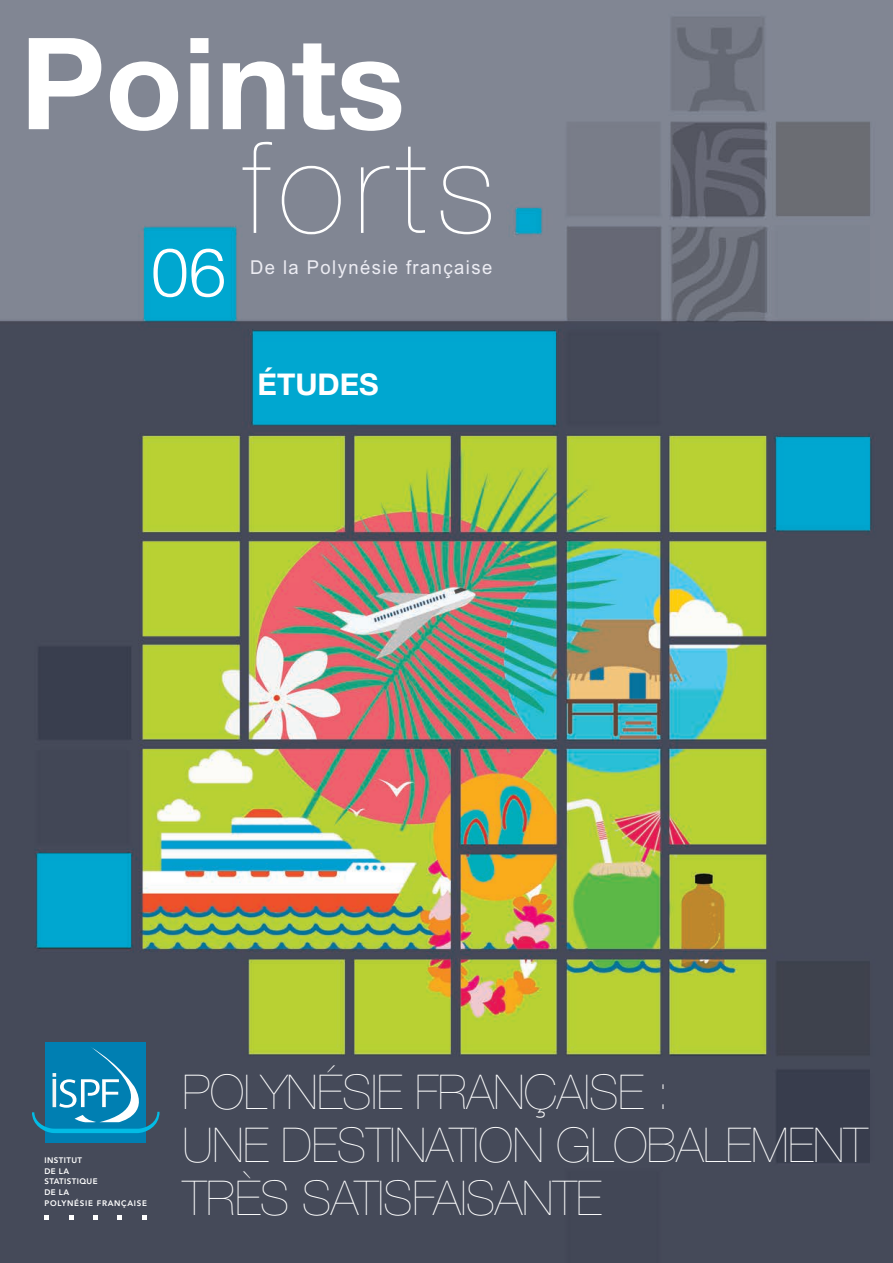
<style>
.page{position:relative;width:893px;height:1263px;background:#fff}
.page>*{position:absolute;margin:0;border:0;box-sizing:border-box;transform-origin:0 0}
.t1{font:700 127.5px "Helvetica Neue";color:#fff}
.t2{font:200 127.5px "Helvetica Neue";letter-spacing:.075em;color:#fff}
.t3{font:300 67.5px "Helvetica Neue";color:#fff}
.t4{font:200 48px/53.1px "Helvetica Neue";letter-spacing:-.01em;color:#fff}
.t5{font:700 30px "Helvetica Neue";color:#fff}
.t6{font:19.2px "Arial";letter-spacing:.08em;color:#ececf3;scale:.96 1}
.t7{font:800 7.95px/10.8px "Avenir";letter-spacing:.05em;color:#fff}
</style>
<div class="page">
<img style="left:0;top:0;width:893px;height:1263px">
<svg style="left:45px;top:1215px;width:4px;height:4px"></svg>
<svg style="left:69px;top:1215px;width:4px;height:4px"></svg>
<svg style="left:93px;top:1215px;width:4px;height:4px"></svg>
<svg style="left:118px;top:1215px;width:4px;height:4px"></svg>
<svg style="left:142px;top:1215px;width:4px;height:4px"></svg>
<div style="left:45px;top:1042px;width:101px;height:101px;background:#007fb2"></div>
<svg style="left:32px;top:1046px;width:144px;height:87px"></svg>
<h1 class="t1" style="left:20px;top:5px;width:386px">Points</h1>
<h1 class="t2" style="left:243px;top:114px;width:255px">forts</h1>
<h2 class="t3" style="left:151px;top:231px;width:77px">06</h2>
<p class="t6" style="left:250px;top:255px;width:254px">De la Polynésie française</p>
<p class="t5" style="left:258px;top:366px;width:123px">ÉTUDES</p>
<p class="t7" style="left:44px;top:1155px;width:104px">INSTITUT<br>DE LA<br>STATISTIQUE<br>DE LA<br>POLYNÉSIE FRANÇAISE</p>
<p class="t4" style="left:183px;top:1065px;width:687px">POLYNÉSIE FRANÇAISE :<br>UNE DESTINATION GLOBALEMENT<br>TRÈS SATISFAISANTE</p>
</div>
